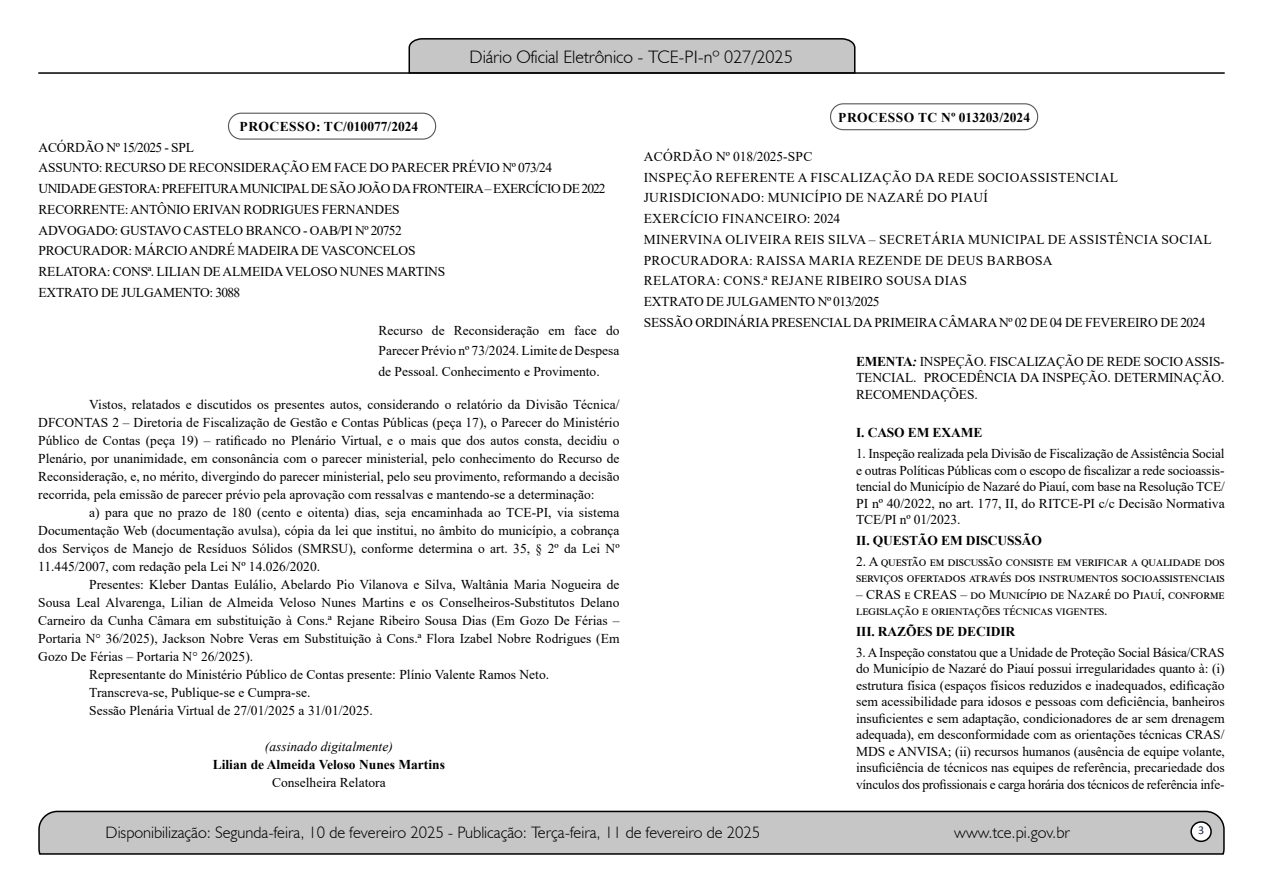
<style>
.page{position:relative;width:1263px;height:893px;background:#fff}
.page>*{position:absolute;margin:0;border:0;box-sizing:border-box;transform-origin:0 0}
.t1{font:300 18px "Humanist 521 BT";color:#000}
.t2{font:300 16.5px "Humanist 521 BT";color:#000}
.t3{font:13.5px/16.5px "Times New Roman";color:#000;text-align:justify}
.t4{font:13.5px/20.7px "Times New Roman";letter-spacing:.025em;color:#000}
.t5{font:13.5px/16.5px "Times New Roman";letter-spacing:.06em;color:#000}
.t6{font:700 13.5px "Times New Roman";color:#000}
.t7{font:700 13.5px "Times New Roman";letter-spacing:.02em;color:#000}
.t8{font:italic 13.5px "Times New Roman";color:#000}
.t9{font:12px "Calibri";color:#212d4c}
.s1{font-weight:700}
.s2{font-weight:700;font-style:italic}
</style>
<div class="page">
<svg style="left:38px;top:810px;width:1187px;height:45px;background:#b9b9b9"></svg>
<div style="left:1191px;top:822px;width:20px;height:19px;background:#fff;border-radius:50%"></div>
<div style="left:1190px;top:821px;width:22px;height:21px;border:2px solid #000;border-radius:50%"></div>
<hr style="left:38px;top:72px;width:1187px;height:2px;background:#000">
<svg style="left:408px;top:38px;width:448px;height:36px;background:#b3b3b3"></svg>
<div style="left:228px;top:113px;width:208px;height:27px;border:1px solid #575756;border-radius:13px"></div>
<div style="left:830px;top:103px;width:208px;height:27px;border:1px solid #575756;border-radius:13px"></div>
<h1 class="t1" style="left:469px;top:46px;width:325px">Diário Oficial Eletrônico - TCE-PI-nº 027/2025</h1>
<p class="t7" style="left:240px;top:117px;width:180px">PROCESSO: TC/010077/2024</p>
<p class="t3" style="left:39px;top:136px;width:569px;line-height:20.7px;text-align:left">ACÓRDÃO Nº 15/2025 - SPL<br>ASSUNTO: RECURSO DE RECONSIDERAÇÃO EM FACE DO PARECER PRÉVIO Nº 073/24<br>UNIDADE GESTORA: PREFEITURA MUNICIPAL DE SÃO JOÃO DA FRONTEIRA – EXERCÍCIO DE 2022<br>RECORRENTE: ANTÔNIO ERIVAN RODRIGUES FERNANDES<br>ADVOGADO: GUSTAVO CASTELO BRANCO - OAB/PI Nº 20752<br>PROCURADOR: MÁRCIO ANDRÉ MADEIRA DE VASCONCELOS<br>RELATORA: CONSª. LILIAN DE ALMEIDA VELOSO NUNES MARTINS<br>EXTRATO DE JULGAMENTO: 3088</p>
<p class="t3" style="left:378px;top:320px;width:242px;line-height:20.2px">Recurso de Reconsideração em face do Parecer Prévio nº 73/2024. Limite de Despesa de Pessoal. Conhecimento e Provimento.</p>
<p class="t3" style="left:38px;top:395px;width:583px;line-height:18px;text-indent:51px">Vistos, relatados e discutidos os presentes autos, considerando o relatório da Divisão Técnica/ DFCONTAS 2 – Diretoria de Fiscalização de Gestão e Contas Públicas (peça 17), o Parecer do Ministério Público de Contas (peça 19) – ratificado no Plenário Virtual, e o mais que dos autos consta, decidiu o Plenário, por unanimidade, em consonância com o parecer ministerial, pelo conhecimento do Recurso de Reconsideração, e, no mérito, divergindo do parecer ministerial, pelo seu provimento, reformando a decisão recorrida, pela emissão de parecer prévio pela aprovação com ressalvas e mantendo-se a determinação:</p>
<p class="t3" style="left:38px;top:503px;width:583px;line-height:18px;text-indent:51px">a) para que no prazo de 180 (cento e oitenta) dias, seja encaminhada ao TCE-PI, via sistema Documentação Web (documentação avulsa), cópia da lei que institui, no âmbito do município, a cobrança dos Serviços de Manejo de Resíduos Sólidos (SMRSU), conforme determina o art. 35, § 2º da Lei Nº 11.445/2007, com redação pela Lei Nº 14.026/2020.</p>
<p class="t3" style="left:89px;top:575px;width:532px">Presentes: Kleber Dantas Eulálio, Abelardo Pio Vilanova e Silva, Waltânia Maria Nogueira de</p>
<p class="t3" style="left:38px;top:593px;width:583px">Sousa Leal Alvarenga, Lilian de Almeida Veloso Nunes Martins e os Conselheiros-Substitutos Delano</p>
<p class="t3" style="left:38px;top:611px;width:583px">Carneiro da Cunha Câmara em substituição à Cons.ª Rejane Ribeiro Sousa Dias (Em Gozo De Férias –</p>
<p class="t3" style="left:38px;top:629px;width:583px">Portaria N° 36/2025), Jackson Nobre Veras em Substituição à Cons.ª Flora Izabel Nobre Rodrigues (Em</p>
<p class="t3" style="left:38px;top:647px;width:216px">Gozo De Férias – Portaria N° 26/2025).</p>
<p class="t3" style="left:89px;top:665px;width:461px">Representante do Ministério Público de Contas presente: Plínio Valente Ramos Neto.</p>
<p class="t3" style="left:89px;top:683px;width:223px">Transcreva-se, Publique-se e Cumpra-se.</p>
<p class="t3" style="left:89px;top:701px;width:285px">Sessão Plenária Virtual de 27/01/2025 a 31/01/2025.</p>
<p class="t8" style="left:265px;top:737px;width:129px">(assinado digitalmente)</p>
<p class="t6" style="left:213px;top:754px;width:234px">Lilian de Almeida Veloso Nunes Martins</p>
<p class="t3" style="left:272px;top:773px;width:115px">Conselheira Relatora</p>
<p class="t7" style="left:838px;top:108px;width:193px">PROCESSO TC Nº 013203/2024</p>
<p class="t4" style="left:644px;top:145px;width:570px">ACÓRDÃO Nº 018/2025-SPC<br>INSPEÇÃO REFERENTE A FISCALIZAÇÃO DA REDE SOCIOASSISTENCIAL JURISDICIONADO: MUNICÍPIO DE NAZARÉ DO PIAUÍ<br>EXERCÍCIO FINANCEIRO: 2024<br>MINERVINA OLIVEIRA REIS SILVA – SECRETÁRIA MUNICIPAL DE ASSISTÊNCIA SOCIAL PROCURADORA: RAISSA MARIA REZENDE DE DEUS BARBOSA<br>RELATORA: CONS.ª REJANE RIBEIRO SOUSA DIAS<br>EXTRATO DE JULGAMENTO Nº 013/2025<br>SESSÃO ORDINÁRIA PRESENCIAL DA PRIMEIRA CÂMARA Nº 02 DE 04 DE FEVEREIRO DE 2024</p>
<p class="t3" style="left:856px;top:352px;width:370px"><span class="s1">EMENTA</span><span class="s2">:</span> INSPEÇÃO. FISCALIZAÇÃO DE REDE SOCIO ASSIS-TENCIAL. PROCEDÊNCIA DA INSPEÇÃO. DETERMINAÇÃO.<br>RECOMENDAÇÕES.</p>
<p class="t6" style="left:856px;top:423px;width:128px">I. CASO EM EXAME</p>
<p class="t3" style="left:856px;top:445px;width:370px">1. Inspeção realizada pela Divisão de Fiscalização de Assistência Social e outras Políticas Públicas com o escopo de fiscalizar a rede socioassis&shy;tencial do Município de Nazaré do Piauí, com base na Resolução TCE/ PI nº 40/2022, no art. 177, II, do RITCE-PI c/c Decisão Normativa TCE/PI nº 01/2023.</p>
<p class="t6" style="left:856px;top:531px;width:187px">II. QUESTÃO EM DISCUSSÃO</p>
<p class="t5" style="left:856px;top:552px;width:370px">2. A questão em discussão consiste em verificar a qualidade dos serviços ofertados através dos instrumentos socioassistenciais</p>
<p class="t4" style="left:856px;top:585px;width:370px;line-height:16.5px">– CRAS e CREAS – do Município de Nazaré do Piauí, conforme legislação e orientações técnicas vigentes.</p>
<p class="t6" style="left:856px;top:622px;width:161px">III. RAZÕES DE DECIDIR</p>
<p class="t3" style="left:856px;top:643px;width:370px">3. A Inspeção constatou que a Unidade de Proteção Social Básica/CRAS do Município de Nazaré do Piauí possui irregularidades quanto à: (i) estrutura física (espaços físicos reduzidos e inadequados, edificação sem acessibilidade para idosos e pessoas com deficiência, banheiros insuficientes e sem adaptação, condicionadores de ar sem drenagem adequada), em desconformidade com as orientações técnicas CRAS/ MDS e ANVISA; (ii) recursos humanos (ausência de equipe volante, insuficiência de técnicos nas equipes de referência, precariedade dos vínculos dos profissionais e carga horária dos técnicos de referência infe-</p>
<p class="t2" style="left:106px;top:822px;width:656px">Disponibilização: Segunda-feira, 10 de fevereiro 2025 - Publicação: Terça-feira, 11 de fevereiro de 2025</p>
<p class="t2" style="left:954px;top:822px;width:117px">www.tce.pi.gov.br</p>
<p class="t9" style="left:1198px;top:821px;width:8px">3</p>
</div>
